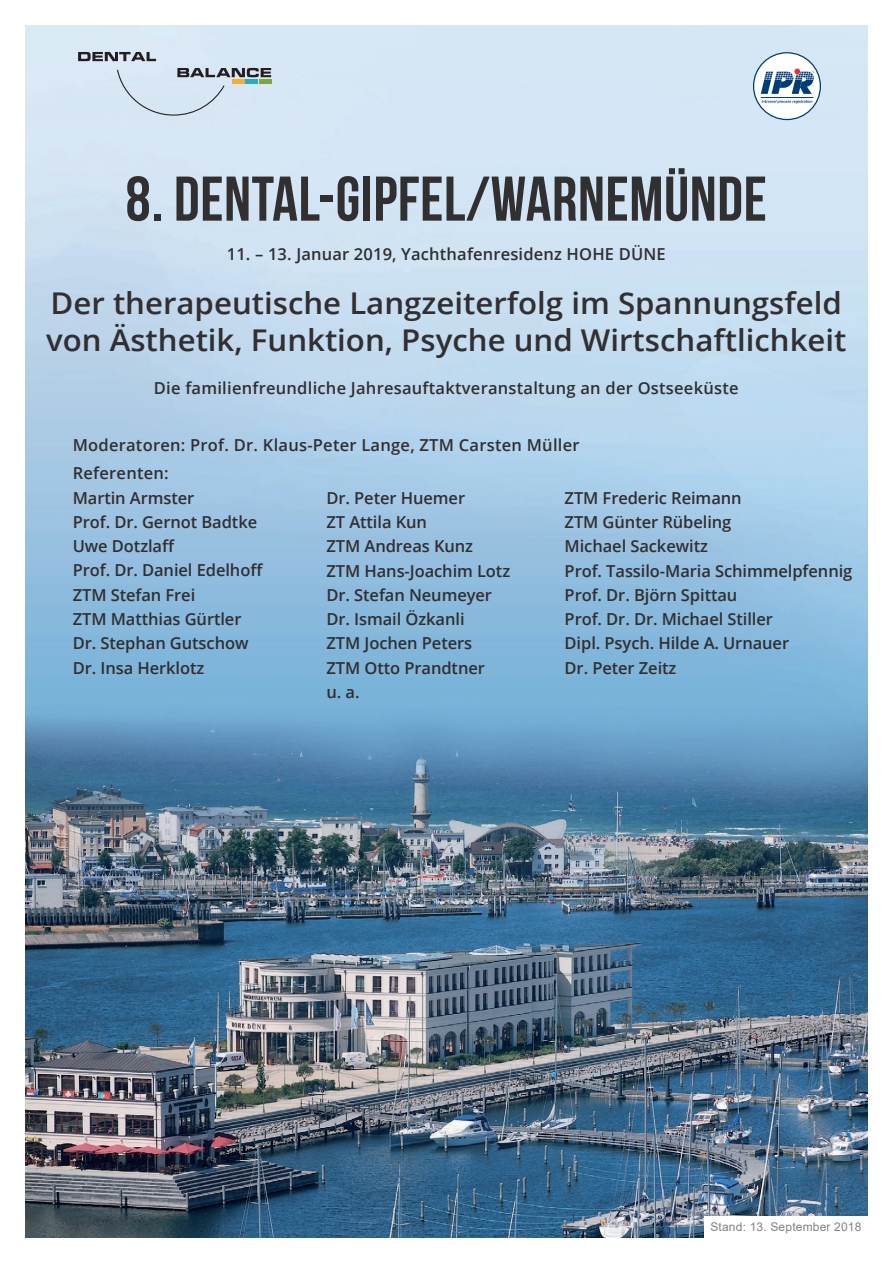
<style>
.page{position:relative;width:893px;height:1263px;background:#fff}
.page>*{position:absolute;margin:0;border:0;box-sizing:border-box;transform-origin:0 0}
.t1{font:63px "Bebas Neue";letter-spacing:.01em;color:#312f30}
.t2{font:600 30px/37.3px "Open Sans";color:#312f30;scale:1.04 1}
.t3{font:600 16.5px/24.3px "Open Sans";letter-spacing:-.005em;color:#312f30}
.t4{font:600 16.5px/28.5px "Open Sans";letter-spacing:.015em;color:#312f30}
.t5{font:12px "Arial";letter-spacing:.015em;color:#808285}
</style>
<div class="page">
<img style="left:25px;top:25px;width:842px;height:1212px">
<div style="left:753px;top:53px;width:67px;height:67px;background:#fff;border-radius:50%"></div>
<div style="left:753px;top:52px;width:68px;height:68px;border:1px solid #003d78;border-radius:50%"></div>
<hr style="left:761px;top:97px;width:52px;height:1px;background:#003d78">
<svg style="left:762px;top:100px;width:50px;height:3px"></svg>
<svg style="left:761px;top:69px;width:54px;height:25px"></svg>
<svg style="left:78px;top:52px;width:78px;height:9px"></svg>
<svg style="left:116px;top:68px;width:155px;height:48px;background:#c7d4e0"></svg>
<hr style="left:232px;top:80px;width:12px;height:4px;background:#faab27">
<hr style="left:245px;top:80px;width:13px;height:4px;background:#21afc3">
<hr style="left:259px;top:80px;width:12px;height:4px;background:#7ea733">
<div style="left:704px;top:1216px;width:164px;height:21px;background:#fff"></div>
<h1 class="t1" style="left:126px;top:164px;width:643px">8. DENTAL-GIPFEL/WARNEMÜNDE</h1>
<p class="t3" style="left:227px;top:241px;width:440px">11. – 13. Januar 2019, Yachthafenresidenz HOHE DÜNE</p>
<h2 class="t2" style="left:46px;top:284px;width:771px">Der therapeutische Langzeiterfolg im Spannungsfeld von Ästhetik, Funktion, Psyche und Wirtschaftlichkeit</h2>
<p class="t4" style="left:154px;top:373px;width:586px">Die familienfreundliche Jahresauftaktveranstaltung an der Ostseeküste</p>
<p class="t4" style="left:73px;top:430px;width:508px">Moderatoren: Prof. Dr. Klaus-Peter Lange, ZTM Carsten Müller<br>Referenten:</p>
<p class="t3" style="left:73px;top:485px;width:192px">Martin Armster<br>Prof. Dr. Gernot Badtke<br>Uwe Dotzlaff<br>Prof. Dr. Daniel Edelhoff<br>ZTM Stefan Frei<br>ZTM Matthias Gürtler<br>Dr. Stephan Gutschow<br>Dr. Insa Herklotz</p>
<p class="t3" style="left:326px;top:485px;width:185px">Dr. Peter Huemer<br>ZT Attila Kun<br>ZTM Andreas Kunz<br>ZTM Hans-Joachim Lotz<br>Dr. Stefan Neumeyer<br>Dr. Ismail Özkanli<br>ZTM Jochen Peters<br>ZTM Otto Prandtner<br>u. a.</p>
<p class="t3" style="left:565px;top:485px;width:289px">ZTM Frederic Reimann<br>ZTM Günter Rübeling<br>Michael Sackewitz<br>Prof. Tassilo-Maria Schimmelpfennig<br>Prof. Dr. Björn Spittau<br>Prof. Dr. Dr. Michael Stiller<br>Dipl. Psych. Hilde A. Urnauer<br>Dr. Peter Zeitz</p>
<p class="t5" style="left:710px;top:1219px;width:153px">Stand: 13. September 2018</p>
</div>
